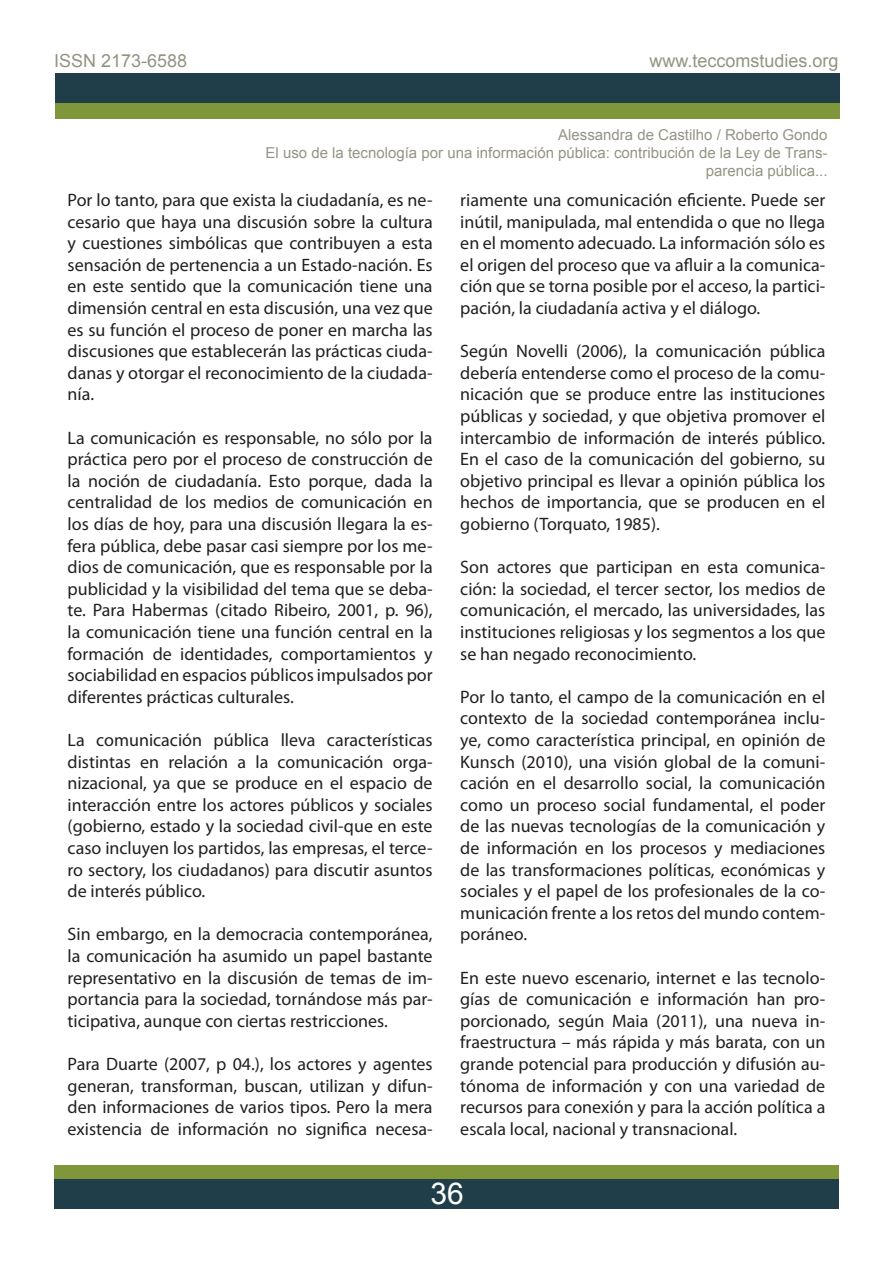
<style>
.page{position:relative;width:893px;height:1263px;background:#fff}
.page>*{position:absolute;margin:0;border:0;box-sizing:border-box;transform-origin:0 0}
.t1{font:30px "Arial";color:#fff}
.t2{font:18px/21.6px "Myriad Pro";color:#231f20;text-align:justify}
.t3{font:18px "Arial";color:#959383}
.t4{font:15px/18px "Arial";color:#959383;text-align:right}
</style>
<div class="page">
<div style="left:54px;top:1165px;width:785px;height:29px;background:#80963a"></div>
<div style="left:54px;top:1179px;width:785px;height:29px;background:#203e49"></div>
<div style="left:55px;top:90px;width:784px;height:29px;background:#80963a"></div>
<div style="left:55px;top:73px;width:784px;height:29px;background:#203e49"></div>
<p class="t3" style="left:54px;top:49px;width:135px">ISSN 2173-6588</p>
<p class="t3" style="left:649px;top:49px;width:191px">www.teccomstudies.org</p>
<p class="t4" style="left:266px;top:126px;width:564px">Alessandra de Castilho / Roberto Gondo<br>El uso de la tecnología por una información pública: contribución de la Ley de Trans&shy;parencia pública...</p>
<p class="t2" style="left:68px;top:189px;width:367px">Por lo tanto, para que exista la ciudadanía, es ne&shy;cesario que haya una discusión sobre la cultura y cuestiones simbólicas que contribuyen a esta sensación de pertenencia a un Estado-nación. Es en este sentido que la comunicación tiene una dimensión central en esta discusión, una vez que es su función el proceso de poner en marcha las discusiones que establecerán las prácticas ciuda&shy;danas y otorgar el reconocimiento de la ciudada&shy;nía.</p>
<p class="t2" style="left:68px;top:426px;width:367px">La comunicación es responsable, no sólo por la práctica pero por el proceso de construcción de la noción de ciudadanía. Esto porque, dada la centralidad de los medios de comunicación en los días de hoy, para una discusión llegara la es&shy;fera pública, debe pasar casi siempre por los me&shy;dios de comunicación, que es responsable por la publicidad y la visibilidad del tema que se deba&shy;te. Para Habermas (citado Ribeiro, 2001, p. 96), la comunicación tiene una función central en la formación de identidades, comportamientos y sociabilidad en espacios públicos impulsados por diferentes prácticas culturales.</p>
<p class="t2" style="left:68px;top:729px;width:367px">La comunicación pública lleva características distintas en relación a la comunicación orga&shy;nizacional, ya que se produce en el espacio de interacción entre los actores públicos y sociales (gobierno, estado y la sociedad civil-que en este caso incluyen los partidos, las empresas, el terce&shy;ro sectory, los ciudadanos) para discutir asuntos de interés público.</p>
<p class="t2" style="left:68px;top:923px;width:367px">Sin embargo, en la democracia contemporánea, la comunicación ha asumido un papel bastante representativo en la discusión de temas de im&shy;portancia para la sociedad, tornándose más par&shy;ticipativa, aunque con ciertas restricciones.</p>
<p class="t2" style="left:68px;top:1053px;width:367px">Para Duarte (2007, p 04.), los actores y agentes generan, transforman, buscan, utilizan y difun&shy;den informaciones de varios tipos. Pero la mera existencia de información no significa necesa-</p>
<p class="t2" style="left:460px;top:189px;width:367px">riamente una comunicación eficiente. Puede ser inútil, manipulada, mal entendida o que no llega en el momento adecuado. La información sólo es el origen del proceso que va afluir a la comunica&shy;ción que se torna posible por el acceso, la partici&shy;pación, la ciudadanía activa y el diálogo.</p>
<p class="t2" style="left:460px;top:340px;width:367px">Según Novelli (2006), la comunicación pública debería entenderse como el proceso de la comu&shy;nicación que se produce entre las instituciones públicas y sociedad, y que objetiva promover el intercambio de información de interés público.<br>En el caso de la comunicación del gobierno, su objetivo principal es llevar a opinión pública los hechos de importancia, que se producen en el gobierno (Torquato, 1985).</p>
<p class="t2" style="left:460px;top:556px;width:367px">Son actores que participan en esta comunica&shy;ción: la sociedad, el tercer sector, los medios de comunicación, el mercado, las universidades, las instituciones religiosas y los segmentos a los que se han negado reconocimiento.</p>
<p class="t2" style="left:460px;top:686px;width:367px">Por lo tanto, el campo de la comunicación en el contexto de la sociedad contemporánea inclu&shy;ye, como característica principal, en opinión de Kunsch (2010), una visión global de la comuni&shy;cación en el desarrollo social, la comunicación como un proceso social fundamental, el poder de las nuevas tecnologías de la comunicación y de información en los procesos y mediaciones de las transformaciones políticas, económicas y sociales y el papel de los profesionales de la co&shy;municación frente a los retos del mundo contem&shy;poráneo.</p>
<p class="t2" style="left:460px;top:966px;width:367px">En este nuevo escenario, internet e las tecnolo&shy;gías de comunicación e información han pro&shy;porcionado, según Maia (2011), una nueva in&shy;fraestructura – más rápida y más barata, con un grande potencial para producción y difusión au&shy;tónoma de información y con una variedad de recursos para conexión y para la acción política a escala local, nacional y transnacional.</p>
<h1 class="t1" style="left:431px;top:1174px;width:35px">36</h1>
</div>
